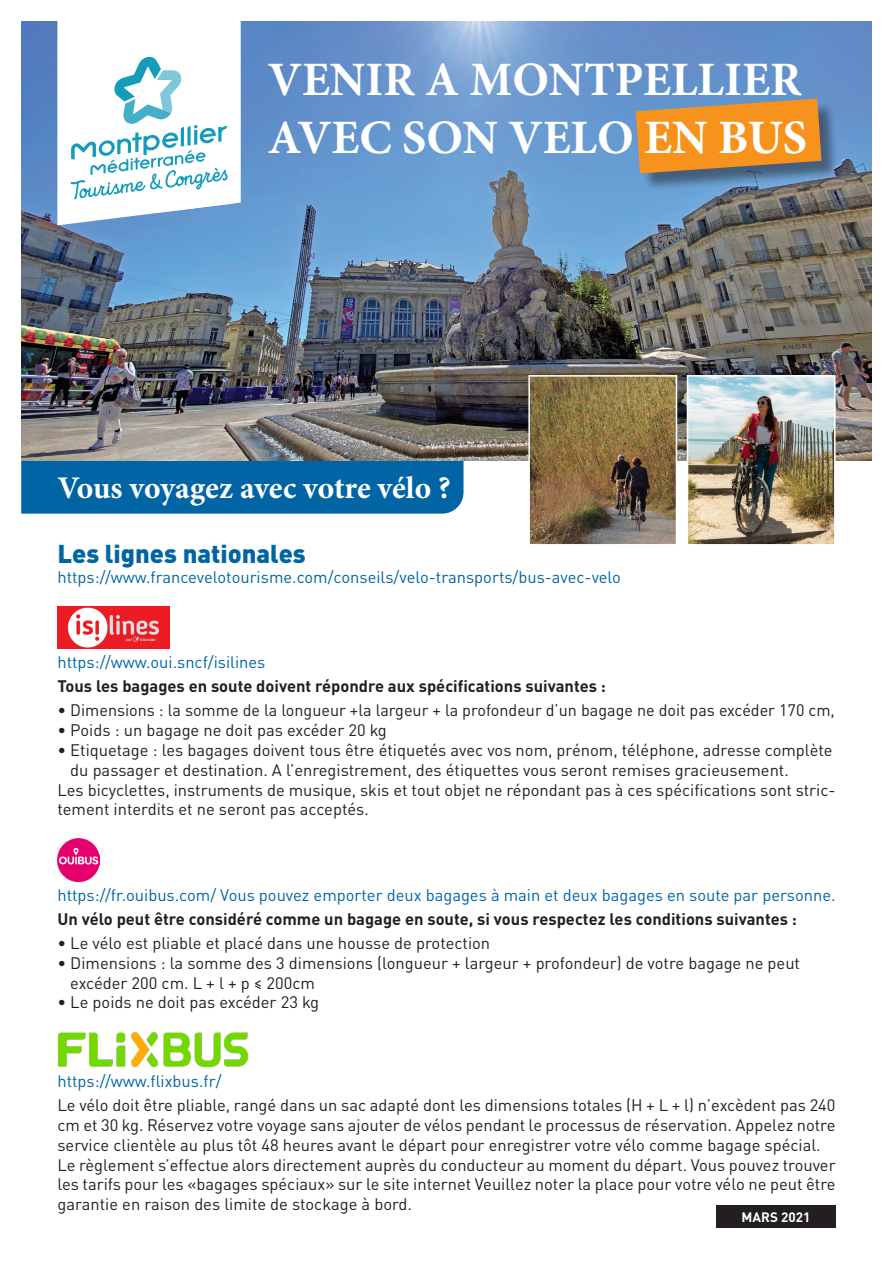
<style>
.page{position:relative;width:893px;height:1263px;background:#fff}
.page>*{position:absolute;margin:0;border:0;box-sizing:border-box;transform-origin:0 0}
.t1{font:700 48px/57.6px "Minion Pro";color:#fff}
.t2{font:700 31.5px "Minion Pro";letter-spacing:-.005em;color:#fff}
.t3{font:900 25.5px "DINOT";color:#0164a4}
.t4{font:16.5px/19.8px "DINOT";color:#231f20}
.t5{font:16.5px "DINOT";color:#0164a4}
.t6{font:700 16.5px "DINOT";color:#231f20}
.t7{font:700 13.5px "DINOT";color:#fff}
</style>
<div class="page">
<div style="left:21px;top:460px;width:442px;height:54px;background:#0164a4"></div>
<img style="left:21px;top:21px;width:851px;height:439px">
<svg style="left:57px;top:21px;width:184px;height:204px"></svg>
<img style="left:690px;top:378px;width:143px;height:164px">
<div style="left:687px;top:375px;width:149px;height:170px;border:2px solid #fff"></div>
<img style="left:531px;top:378px;width:143px;height:164px">
<div style="left:528px;top:375px;width:149px;height:170px;border:2px solid #fff"></div>
<div style="left:639px;top:101px;width:201px;height:91px;background:#231f20;opacity:.5"></div>
<svg style="left:636px;top:99px;width:185px;height:74px;background:#da8f35"></svg>
<img style="left:57px;top:606px;width:113px;height:42px">
<img style="left:57px;top:838px;width:43px;height:43px">
<img style="left:57px;top:1032px;width:192px;height:35px">
<div style="left:716px;top:1205px;width:120px;height:22px;background:#231f20"></div>
<p class="t1" style="left:268px;top:51px;width:541px">VENIR A MONTPELLIER<br>AVEC SON VELO EN BUS</p>
<p class="t2" style="left:57px;top:466px;width:395px">Vous voyagez avec votre vélo ?</p>
<p class="t3" style="left:57px;top:537px;width:250px">Les lignes nationales</p>
<p class="t5" style="left:57px;top:567px;width:565px">https://www.francevelotourisme.com/conseils/velo-transports/bus-avec-velo</p>
<p class="t5" style="left:57px;top:652px;width:210px">https://www.oui.sncf/isilines</p>
<p class="t6" style="left:57px;top:676px;width:550px">Tous les bagages en soute doivent répondre aux spécifications suivantes :</p>
<p class="t4" style="left:57px;top:700px;width:779px">• Dimensions : la somme de la longueur +la largeur + la profondeur d’un bagage ne doit pas excéder 170 cm,</p>
<p class="t4" style="left:57px;top:720px;width:331px">• Poids : un bagage ne doit pas excéder 20 kg</p>
<p class="t4" style="left:70px;top:740px;width:764px;text-indent:-13px">• Etiquetage : les bagages doivent tous être étiquetés avec vos nom, prénom, téléphone, adresse complète du passager et destination. A l’enregistrement, des étiquettes vous seront remises gracieusement.</p>
<p class="t4" style="left:57px;top:779px;width:780px">Les bicyclettes, instruments de musique, skis et tout objet ne répondant pas à ces spécifications sont stric&shy;tement interdits et ne seront pas acceptés.</p>
<p class="t5" style="left:57px;top:885px;width:780px">https://fr.ouibus.com/ Vous pouvez emporter deux bagages à main et deux bagages en soute par personne.</p>
<p class="t6" style="left:57px;top:908px;width:741px">Un vélo peut être considéré comme un bagage en soute, si vous respectez les conditions suivantes :</p>
<p class="t4" style="left:57px;top:933px;width:434px">• Le vélo est pliable et placé dans une housse de protection</p>
<p class="t4" style="left:70px;top:953px;width:731px;text-indent:-13px">• Dimensions : la somme des 3 dimensions (longueur + largeur + profondeur) de votre bagage ne peut excéder 200 cm. L + l + p ≤ 200cm</p>
<p class="t4" style="left:57px;top:992px;width:263px">• Le poids ne doit pas excéder 23 kg</p>
<p class="t5" style="left:57px;top:1071px;width:166px">https://www.flixbus.fr/</p>
<p class="t4" style="left:57px;top:1095px;width:780px;text-align:justify">Le vélo doit être pliable, rangé dans un sac adapté dont les dimensions totales (H + L + l) n’excèdent pas 240 cm et 30 kg. Réservez votre voyage sans ajouter de vélos pendant le processus de réservation. Appelez notre service clientèle au plus tôt 48 heures avant le départ pour enregistrer votre vélo comme bagage spécial.</p>
<p class="t4" style="left:57px;top:1154px;width:780px;text-align:justify">Le règlement s’effectue alors directement auprès du conducteur au moment du départ. Vous pouvez trouver les tarifs pour les «bagages spéciaux» sur le site internet Veuillez noter la place pour votre vélo ne peut être garantie en raison des limite de stockage à bord.</p>
<p class="t7" style="left:742px;top:1208px;width:70px">MARS 2021</p>
</div>
